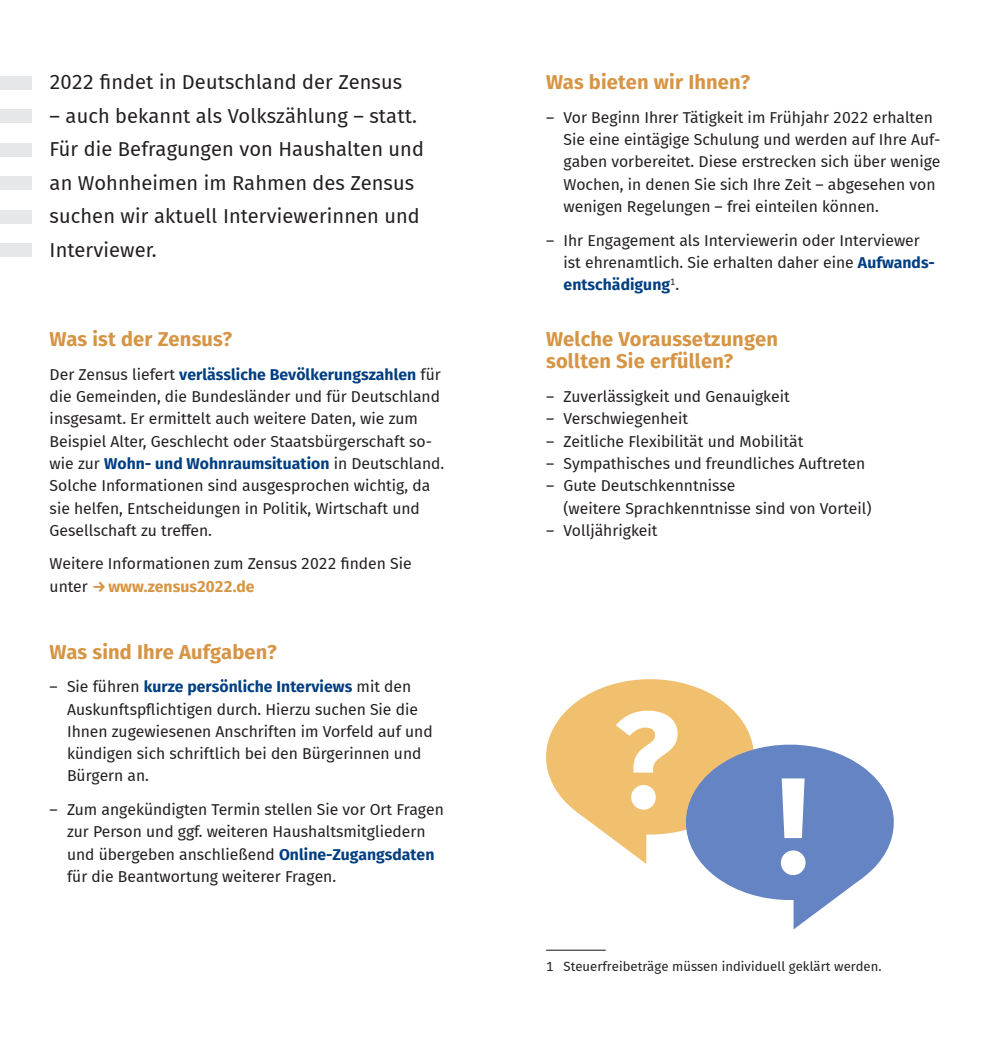
<style>
.page{position:relative;width:993px;height:1042px;background:#fff}
.page>*{position:absolute;margin:0;border:0;box-sizing:border-box;transform-origin:0 0}
.t1{font:700 136.15px "Statis Sans";color:#fff}
.t2{font:20.12px/33.4px "Statis Sans";letter-spacing:.005em;color:#231f20}
.t3{font:700 20.12px/22.4px "Statis Sans";letter-spacing:.01em;color:#d69544}
.t4{font:15.75px/22.4px "Statis Sans";color:#231f20}
.t5{font:13.12px "Statis Sans";letter-spacing:.005em;color:#231f20}
.s1{font-weight:700;color:#013e82}
.s2{font-weight:700;color:#d69544}
</style>
<div class="page">
<svg style="left:546px;top:679px;width:348px;height:250px"></svg>
<div style="left:0;top:143px;width:32px;height:13px;background:#e6e7e9"></div>
<div style="left:0;top:109px;width:32px;height:14px;background:#e6e7e9"></div>
<div style="left:0;top:210px;width:32px;height:13px;background:#e6e7e9"></div>
<div style="left:0;top:76px;width:32px;height:13px;background:#e6e7e9"></div>
<div style="left:0;top:176px;width:32px;height:14px;background:#e6e7e9"></div>
<div style="left:0;top:243px;width:32px;height:14px;background:#e6e7e9"></div>
<hr style="left:546px;top:949px;width:59px;height:1px;background:#231f20">
<p class="t2" style="left:50px;top:66px;width:354px">2022 findet in Deutschland der Zensus</p>
<p class="t2" style="left:50px;top:99px;width:375px">– auch bekannt als Volkszählung – statt.<br>Für die Befragungen von Haushalten und an Wohnheimen im Rahmen des Zensus suchen wir aktuell Interviewerinnen und Interviewer.</p>
<p class="t3" style="left:50px;top:328px;width:184px">Was ist der Zensus?</p>
<p class="t4" style="left:50px;top:363px;width:396px">Der Zensus liefert <span class="s1">verlässliche Bevölkerungszahlen</span> für die Gemeinden, die Bundesländer und für Deutschland insgesamt. Er ermittelt auch weitere Daten, wie zum Beispiel Alter, Geschlecht oder Staatsbürgerschaft so&shy;wie zur <span class="s1">Wohn- und Wohnraumsituation</span> in Deutschland.<br>Solche Informationen sind ausgesprochen wichtig, da sie helfen, Entscheidungen in Politik, Wirtschaft und Gesellschaft zu treffen.</p>
<p class="t4" style="left:50px;top:552px;width:363px">Weitere Informationen zum Zensus 2022 finden Sie unter <span class="s2">→ www.zensus2022.de</span></p>
<p class="t3" style="left:50px;top:640px;width:228px">Was sind Ihre Aufgaben?</p>
<p class="t4" style="left:67px;top:675px;width:367px;text-indent:-17px">– Sie führen <span class="s1">kurze persönliche Interviews</span> mit den Auskunftspflichtigen durch. Hierzu suchen Sie die Ihnen zugewiesenen Anschriften im Vorfeld auf und kündigen sich schriftlich bei den Bürgerinnen und Bürgern an.</p>
<p class="t4" style="left:67px;top:798px;width:378px;text-indent:-17px">– Zum angekündigten Termin stellen Sie vor Ort Fragen zur Person und ggf. weiteren Haushaltsmitgliedern und übergeben anschließend <span class="s1">Online-Zugangsdaten </span>für die Beantwortung weiterer Fragen.</p>
<p class="t3" style="left:546px;top:71px;width:205px">Was bieten wir Ihnen?</p>
<p class="t4" style="left:563px;top:106px;width:378px;text-indent:-17px">– Vor Beginn Ihrer Tätigkeit im Frühjahr 2022 erhalten Sie eine eintägige Schulung und werden auf Ihre Auf&shy;gaben vorbereitet. Diese erstrecken sich über wenige Wochen, in denen Sie sich Ihre Zeit – abgesehen von wenigen Regelungen – frei einteilen können.</p>
<p class="t4" style="left:563px;top:229px;width:371px;text-indent:-17px">– Ihr Engagement als Interviewerin oder Interviewer ist ehrenamtlich. Sie erhalten daher eine <span class="s1">Aufwands&shy;entschädigung</span><sup>1</sup>.</p>
<p class="t3" style="left:546px;top:328px;width:233px">Welche Voraussetzungen sollten Sie erfüllen?</p>
<p class="t4" style="left:546px;top:385px;width:245px">– Zuverlässigkeit und Genauigkeit</p>
<p class="t4" style="left:546px;top:407px;width:143px">– Verschwiegenheit</p>
<p class="t4" style="left:546px;top:430px;width:259px">– Zeitliche Flexibilität und Mobilität</p>
<p class="t4" style="left:546px;top:452px;width:320px">– Sympathisches und freundliches Auftreten</p>
<p class="t4" style="left:563px;top:474px;width:309px;text-indent:-17px">– Gute Deutschkenntnisse<br>(weitere Sprachkenntnisse sind von Vorteil)</p>
<p class="t4" style="left:546px;top:519px;width:113px">– Volljährigkeit</p>
<h1 class="t1" style="left:613px;top:664px;width:67px">?</h1>
<h1 class="t1" style="left:776px;top:730px;width:34px">!</h1>
<p class="t5" style="left:546px;top:957px;width:337px">1 Steuerfreibeträge müssen individuell geklärt werden.</p>
</div>
